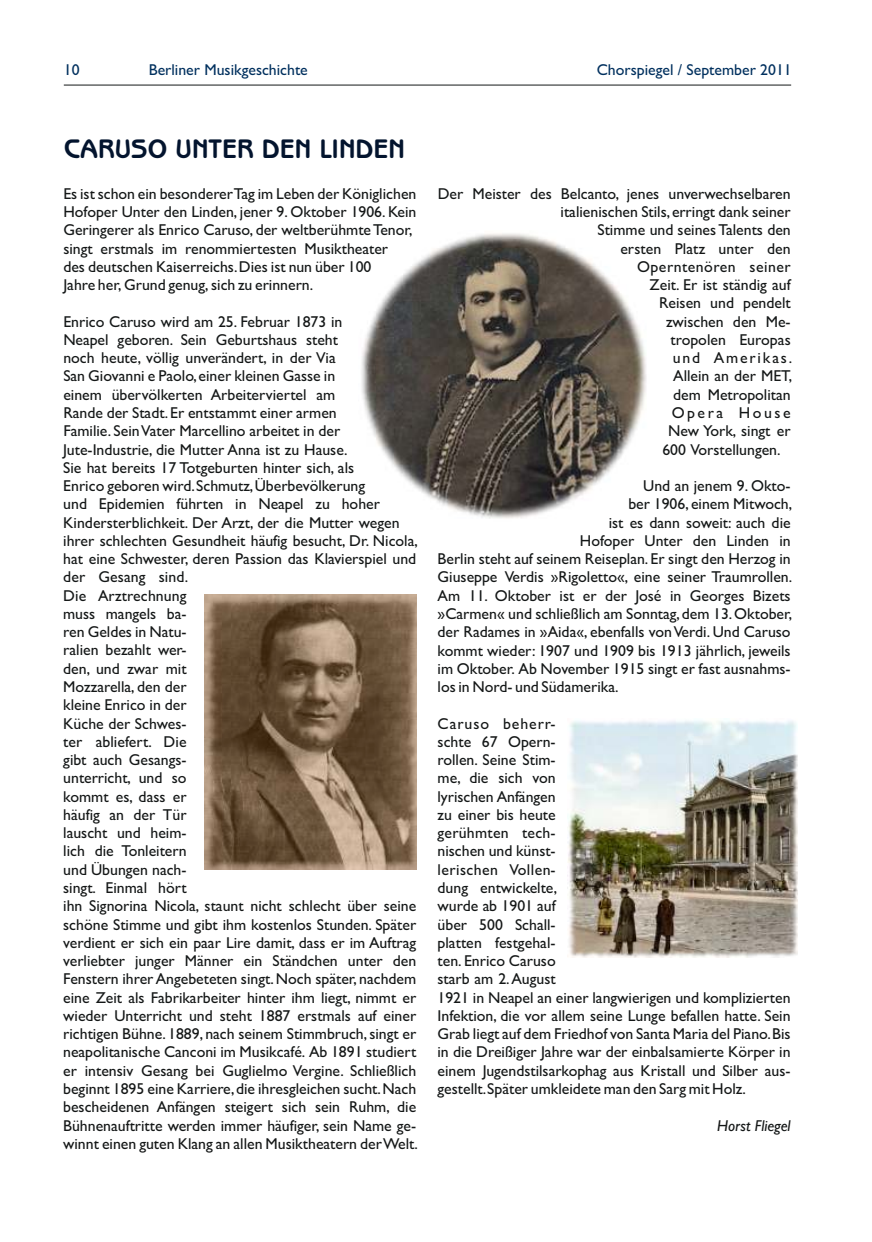
<style>
.page{position:relative;width:872px;height:1242px;background:#fff}
.page>*{position:absolute;margin:0;border:0;box-sizing:border-box;transform-origin:0 0}
.t1{font:700 27px "Benguiat Gothic";color:#03142e}
.t2{font:15.75px/18.3px "Gill Sans";color:#141717}
.t3{font:15.75px "Gill Sans";color:#00305e}
.t4{font:15.75px "Gill Sans";letter-spacing:.03em;color:#141717}
.t5{font:15.75px "Gill Sans";letter-spacing:.06em;color:#141717}
.t6{font:15.75px "Gill Sans";letter-spacing:.12em;color:#141717}
.t7{font:italic 15.75px "Gill Sans";color:#141717}
.t8{font:15.75px "Gill Sans";letter-spacing:.16em;color:#141717}
</style>
<div class="page">
<hr style="left:64px;top:85px;width:727px;height:1px;background:#141717">
<img style="left:204px;top:594px;width:213px;height:275px">
<img style="left:568px;top:720px;width:229px;height:237px">
<img style="left:361px;top:233px;width:286px;height:286px">
<p class="t3" style="left:64px;top:64px;width:17px">10</p>
<p class="t3" style="left:149px;top:64px;width:160px">Berliner Musikgeschichte</p>
<p class="t3" style="left:597px;top:64px;width:196px">Chorspiegel / September 2011</p>
<h1 class="t1" style="left:64px;top:132px;width:343px">CARUSO UNTER DEN LINDEN</h1>
<p class="t2" style="left:63px;top:186px;width:354px">Es ist schon ein besonderer Tag im Leben der Königlichen</p>
<p class="t2" style="left:438px;top:186px;width:354px">Der Meister des Belcanto, jenes unverwechselbaren</p>
<p class="t2" style="left:63px;top:204px;width:354px">Hofoper Unter den Linden, jener 9. Oktober 1906. Kein</p>
<p class="t2" style="left:560px;top:204px;width:232px">italienischen Stils,erringt dank seiner</p>
<p class="t2" style="left:63px;top:222px;width:351px">Geringerer als Enrico Caruso, der weltberühmte Tenor,</p>
<p class="t2" style="left:597px;top:222px;width:195px">Stimme und seines Talents den</p>
<p class="t2" style="left:63px;top:241px;width:326px">singt erstmals im renommiertesten Musiktheater</p>
<p class="t2" style="left:620px;top:241px;width:172px">ersten Platz unter den</p>
<p class="t2" style="left:63px;top:259px;width:309px">des deutschen Kaiserreichs.Dies ist nun über 100</p>
<p class="t4" style="left:637px;top:261px;width:155px">Operntenören seiner</p>
<p class="t2" style="left:63px;top:277px;width:251px">Jahre her, Grund genug, sich zu erinnern.</p>
<p class="t2" style="left:649px;top:277px;width:143px;text-align:right">Zeit. Er ist ständig auf<br>Reisen und pendelt</p>
<p class="t2" style="left:63px;top:314px;width:281px">Enrico Caruso wird am 25. Februar 1873 in</p>
<p class="t2" style="left:666px;top:314px;width:126px">zwischen den Me-</p>
<p class="t2" style="left:63px;top:332px;width:276px">Neapel geboren. Sein Geburtshaus steht</p>
<p class="t2" style="left:670px;top:332px;width:122px">tropolen Europas</p>
<p class="t2" style="left:63px;top:350px;width:274px">noch heute, völlig unverändert, in der Via</p>
<p class="t6" style="left:673px;top:352px;width:121px">und Amerikas.</p>
<p class="t2" style="left:63px;top:369px;width:273px">San Giovanni e Paolo,einer kleinen Gasse in</p>
<p class="t2" style="left:673px;top:369px;width:121px">Allein an der MET,</p>
<p class="t2" style="left:63px;top:387px;width:273px">einem übervölkerten Arbeiterviertel am</p>
<p class="t2" style="left:673px;top:387px;width:119px">dem Metropolitan</p>
<p class="t2" style="left:63px;top:405px;width:275px">Rande der Stadt. Er entstammt einer armen</p>
<p class="t8" style="left:671px;top:407px;width:120px">Opera House</p>
<p class="t2" style="left:63px;top:423px;width:278px">Familie. Sein Vater Marcellino arbeitet in der</p>
<p class="t2" style="left:668px;top:423px;width:124px">New York, singt er</p>
<p class="t2" style="left:63px;top:442px;width:286px">Jute-Industrie, die Mutter Anna ist zu Hause.</p>
<p class="t2" style="left:662px;top:442px;width:120px">600 Vorstellungen.</p>
<p class="t2" style="left:63px;top:460px;width:303px">Sie hat bereits 17 Totgeburten hinter sich, als<br>Enrico geboren wird.Schmutz,Überbevölkerung</p>
<p class="t2" style="left:643px;top:478px;width:149px">Und an jenem 9. Okto-</p>
<p class="t2" style="left:63px;top:496px;width:318px">und Epidemien führten in Neapel zu hoher</p>
<p class="t2" style="left:628px;top:496px;width:165px">ber 1906, einem Mitwoch,</p>
<p class="t2" style="left:63px;top:515px;width:338px">Kindersterblichkeit. Der Arzt, der die Mutter wegen</p>
<p class="t2" style="left:609px;top:515px;width:183px">ist es dann soweit: auch die</p>
<p class="t2" style="left:63px;top:533px;width:356px">ihrer schlechten Gesundheit häufig besucht, Dr. Nicola,</p>
<p class="t2" style="left:580px;top:533px;width:212px">Hofoper Unter den Linden in</p>
<p class="t2" style="left:63px;top:551px;width:354px">hat eine Schwester, deren Passion das Klavierspiel und</p>
<p class="t2" style="left:437px;top:551px;width:354px">Berlin steht auf seinem Reiseplan. Er singt den Herzog in</p>
<p class="t2" style="left:63px;top:569px;width:126px">der Gesang sind.</p>
<p class="t2" style="left:437px;top:569px;width:356px">Giuseppe Verdis »Rigoletto«, eine seiner Traumrollen.</p>
<p class="t2" style="left:63px;top:588px;width:125px">Die Arztrechnung</p>
<p class="t2" style="left:437px;top:588px;width:354px">Am 11. Oktober ist er der José in Georges Bizets</p>
<p class="t2" style="left:63px;top:606px;width:125px">muss mangels ba-</p>
<p class="t2" style="left:437px;top:606px;width:356px">»Carmen« und schließlich am Sonntag,dem 13.Oktober,</p>
<p class="t2" style="left:63px;top:624px;width:125px">ren Geldes in Natu-</p>
<p class="t2" style="left:437px;top:624px;width:354px">der Radames in »Aida«, ebenfalls von Verdi. Und Caruso</p>
<p class="t2" style="left:63px;top:642px;width:125px">ralien bezahlt wer-</p>
<p class="t2" style="left:437px;top:642px;width:354px">kommt wieder: 1907 und 1909 bis 1913 jährlich, jeweils</p>
<p class="t2" style="left:63px;top:661px;width:125px">den, und zwar mit</p>
<p class="t2" style="left:437px;top:661px;width:354px">im Oktober. Ab November 1915 singt er fast ausnahms-</p>
<p class="t2" style="left:63px;top:679px;width:125px">Mozzarella, den der</p>
<p class="t2" style="left:437px;top:679px;width:182px">los in Nord- und Südamerika.</p>
<p class="t2" style="left:63px;top:697px;width:125px">kleine Enrico in der<br>Küche der Schwes-</p>
<p class="t5" style="left:437px;top:717px;width:120px">Caruso beherr-</p>
<p class="t2" style="left:63px;top:734px;width:125px">ter abliefert. Die</p>
<p class="t2" style="left:437px;top:734px;width:120px">schte 67 Opern-</p>
<p class="t2" style="left:63px;top:752px;width:125px">gibt auch Gesangs-</p>
<p class="t2" style="left:437px;top:752px;width:120px">rollen. Seine Stim-</p>
<p class="t2" style="left:63px;top:770px;width:125px">unterricht, und so</p>
<p class="t2" style="left:437px;top:770px;width:120px">me, die sich von</p>
<p class="t2" style="left:63px;top:789px;width:125px">kommt es, dass er</p>
<p class="t2" style="left:437px;top:789px;width:120px">lyrischen Anfängen</p>
<p class="t2" style="left:63px;top:807px;width:125px">häufig an der Tür</p>
<p class="t2" style="left:437px;top:807px;width:120px">zu einer bis heute</p>
<p class="t2" style="left:63px;top:825px;width:125px">lauscht und heim-</p>
<p class="t2" style="left:437px;top:825px;width:120px">gerühmten tech-</p>
<p class="t2" style="left:63px;top:843px;width:125px">lich die Tonleitern</p>
<p class="t2" style="left:437px;top:843px;width:120px">nischen und künst-</p>
<p class="t2" style="left:63px;top:862px;width:125px">und Übungen nach-</p>
<p class="t4" style="left:437px;top:864px;width:120px">lerischen Vollen-</p>
<p class="t2" style="left:63px;top:880px;width:125px">singt. Einmal hört</p>
<p class="t2" style="left:437px;top:880px;width:121px">dung entwickelte,</p>
<p class="t2" style="left:63px;top:898px;width:354px">ihn Signorina Nicola, staunt nicht schlecht über seine</p>
<p class="t2" style="left:437px;top:898px;width:120px">wurde ab 1901 auf</p>
<p class="t2" style="left:63px;top:916px;width:354px">schöne Stimme und gibt ihm kostenlos Stunden. Später</p>
<p class="t2" style="left:437px;top:916px;width:120px">über 500 Schall-</p>
<p class="t2" style="left:63px;top:935px;width:354px">verdient er sich ein paar Lire damit, dass er im Auftrag</p>
<p class="t2" style="left:437px;top:935px;width:120px">platten festgehal-</p>
<p class="t2" style="left:63px;top:953px;width:354px">verliebter junger Männer ein Ständchen unter den</p>
<p class="t2" style="left:437px;top:953px;width:120px">ten. Enrico Caruso</p>
<p class="t2" style="left:63px;top:971px;width:354px">Fenstern ihrer Angebeteten singt.Noch später, nachdem</p>
<p class="t2" style="left:437px;top:971px;width:120px">starb am 2.August</p>
<p class="t2" style="left:63px;top:989px;width:354px">eine Zeit als Fabrikarbeiter hinter ihm liegt, nimmt er</p>
<p class="t2" style="left:437px;top:990px;width:354px">1921 in Neapel an einer langwierigen und komplizierten</p>
<p class="t2" style="left:63px;top:1008px;width:354px">wieder Unterricht und steht 1887 erstmals auf einer</p>
<p class="t2" style="left:437px;top:1008px;width:354px">Infektion, die vor allem seine Lunge befallen hatte. Sein</p>
<p class="t2" style="left:63px;top:1026px;width:354px">richtigen Bühne. 1889, nach seinem Stimmbruch,singt er</p>
<p class="t2" style="left:437px;top:1026px;width:354px">Grab liegt auf dem Friedhof von Santa Maria del Piano.Bis</p>
<p class="t2" style="left:63px;top:1044px;width:354px">neapolitanische Canconi im Musikcafé. Ab 1891 studiert</p>
<p class="t2" style="left:437px;top:1044px;width:354px">in die Dreißiger Jahre war der einbalsamierte Körper in</p>
<p class="t2" style="left:63px;top:1063px;width:354px">er intensiv Gesang bei Guglielmo Vergine. Schließlich</p>
<p class="t2" style="left:437px;top:1063px;width:354px">einem Jugendstilsarkophag aus Kristall und Silber aus-</p>
<p class="t2" style="left:63px;top:1081px;width:354px">beginnt 1895 eine Karriere,die ihresgleichen sucht.Nach</p>
<p class="t2" style="left:437px;top:1081px;width:310px">gestellt.Später umkleidete man den Sarg mit Holz.</p>
<p class="t2" style="left:63px;top:1099px;width:354px">bescheidenen Anfängen steigert sich sein Ruhm, die<br>Bühnenauftritte werden immer häufiger, sein Name ge-</p>
<p class="t7" style="left:717px;top:1119px;width:75px">Horst Fliegel</p>
<p class="t2" style="left:63px;top:1136px;width:356px">winnt einen guten Klang an allen Musiktheatern der Welt.</p>
</div>
